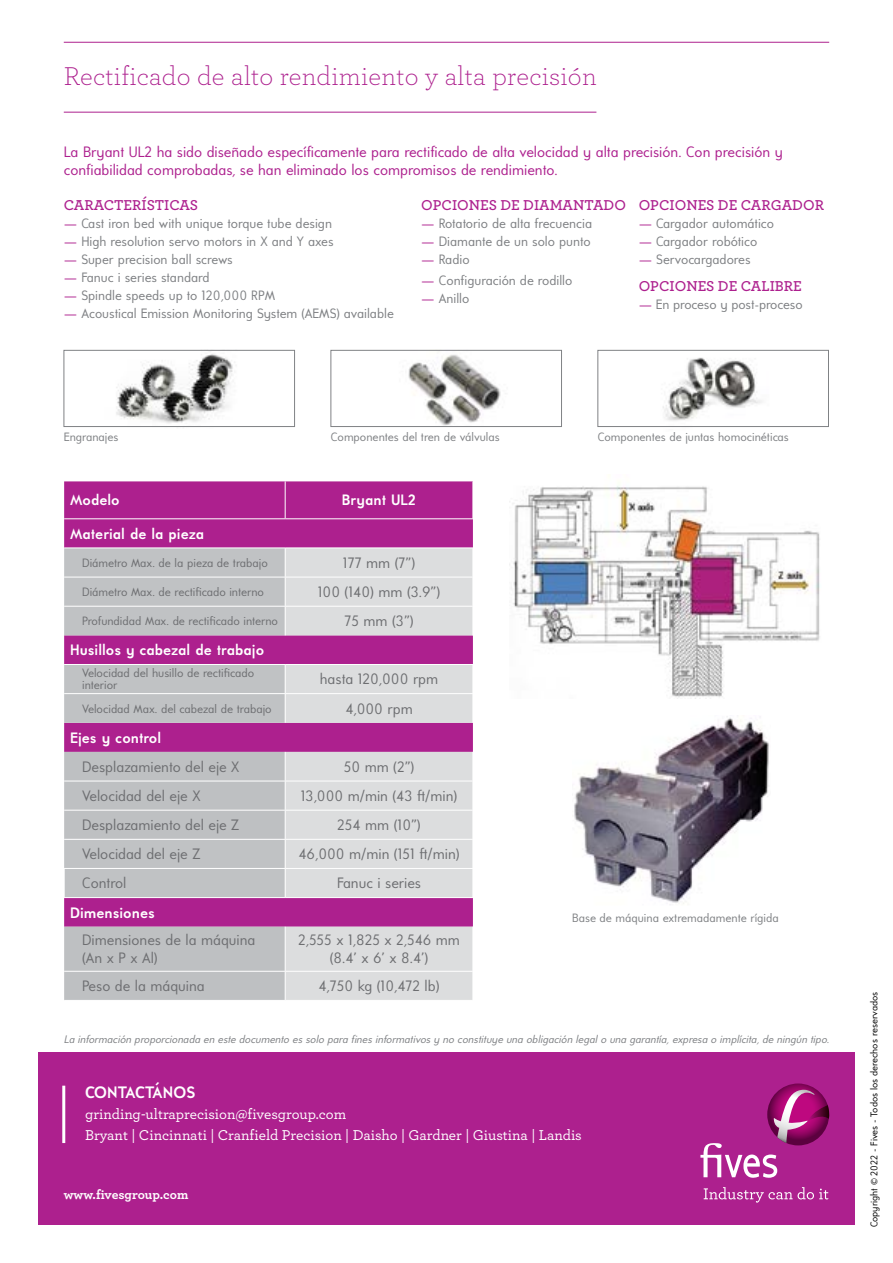
<style>
.page{position:relative;width:893px;height:1263px;background:#fff}
.page>*{position:absolute;margin:0;border:0;box-sizing:border-box;transform-origin:0 0}
.t1{font:300 27px "Archer";letter-spacing:.01em;color:#ad208e}
.t2{font:700 16.5px "Universalis ADF Std";letter-spacing:.01em;color:#fff}
.t3{font:15px/18px "Universalis ADF Std";color:#6d6e71}
.t4{font:15px/18px "Universalis ADF Std";color:#ad208e}
.t5{font:500 15px/21px "Archer";color:#fff}
.t6{font:700 15px "Universalis ADF Std";color:#fff}
.t7{font:600 15px "Archer";color:#ad208e}
.t8{font:13.5px "Universalis ADF Std";color:#7e8083}
.t9{font:700 13.5px "Archer";color:#fff}
.t10{font:12px/12px "Universalis ADF Std";color:#6d6e71}
.t11{font:12px "Universalis ADF Std";color:#7e8083}
.t12{font:italic 10.8px "Universalis ADF Std";color:#7e8083}
.t13{font:9.75px "Universalis ADF Std";color:#000}
.s1{color:#ad208e}
</style>
<div class="page">
<div style="left:38px;top:1052px;width:817px;height:173px;background:#ad208e"></div>
<svg style="left:767px;top:1083px;width:62px;height:62px"></svg>
<svg style="left:700px;top:1090px;width:130px;height:88px"></svg>
<svg style="left:704px;top:1187px;width:124px;height:15px"></svg>
<hr style="left:64px;top:42px;width:765px;height:1px;background:#ad208e">
<hr style="left:64px;top:112px;width:532px;height:1px;background:#ad208e">
<hr style="left:62px;top:1086px;width:3px;height:57px;background:#fff">
<img style="left:408px;top:354px;width:93px;height:71px">
<img style="left:650px;top:349px;width:127px;height:72px">
<img style="left:105px;top:349px;width:140px;height:79px">
<div style="left:64px;top:350px;width:231px;height:77px;border:1px solid #808285"></div>
<div style="left:331px;top:350px;width:231px;height:77px;border:1px solid #808285"></div>
<div style="left:598px;top:350px;width:231px;height:77px;border:1px solid #808285"></div>
<div style="left:64px;top:481px;width:409px;height:66px;background:#ad208e"></div>
<svg style="left:64px;top:548px;width:221px;height:204px;background:#bb94b5"></svg>
<svg style="left:285px;top:548px;width:188px;height:452px;background:#d3b8ce"></svg>
<svg style="left:64px;top:752px;width:221px;height:248px;background:#bdaebc"></svg>
<hr style="left:64px;top:664px;width:221px;height:1px;background:#fff">
<hr style="left:285px;top:664px;width:188px;height:1px;background:#fff">
<hr style="left:64px;top:693px;width:221px;height:1px;background:#fff">
<hr style="left:285px;top:693px;width:188px;height:1px;background:#fff">
<svg style="left:285px;top:665px;width:1px;height:58px"></svg>
<hr style="left:64px;top:781px;width:221px;height:1px;background:#fff">
<hr style="left:285px;top:781px;width:188px;height:1px;background:#fff">
<hr style="left:64px;top:810px;width:221px;height:1px;background:#fff">
<hr style="left:285px;top:810px;width:188px;height:1px;background:#fff">
<hr style="left:285px;top:927px;width:1px;height:44px;background:#fff">
<hr style="left:64px;top:971px;width:221px;height:1px;background:#fff">
<hr style="left:285px;top:971px;width:188px;height:1px;background:#fff">
<svg style="left:285px;top:972px;width:1px;height:28px"></svg>
<hr style="left:285px;top:481px;width:1px;height:37px;background:#fff">
<hr style="left:64px;top:518px;width:221px;height:1px;background:#fff">
<hr style="left:285px;top:518px;width:188px;height:1px;background:#fff">
<hr style="left:64px;top:577px;width:221px;height:1px;background:#fff">
<hr style="left:285px;top:577px;width:188px;height:1px;background:#fff">
<hr style="left:64px;top:606px;width:221px;height:1px;background:#fff">
<hr style="left:285px;top:606px;width:188px;height:1px;background:#fff">
<svg style="left:285px;top:548px;width:1px;height:87px"></svg>
<hr style="left:64px;top:839px;width:221px;height:1px;background:#fff">
<hr style="left:285px;top:839px;width:188px;height:1px;background:#fff">
<hr style="left:64px;top:868px;width:221px;height:1px;background:#fff">
<svg style="left:64px;top:869px;width:1px;height:28px"></svg>
<hr style="left:285px;top:868px;width:188px;height:1px;background:#fff">
<svg style="left:285px;top:752px;width:1px;height:145px"></svg>
<hr style="left:64px;top:897px;width:221px;height:1px;background:#fff">
<hr style="left:285px;top:897px;width:188px;height:1px;background:#fff">
<img style="left:509px;top:486px;width:311px;height:213px">
<img style="left:574px;top:716px;width:195px;height:189px">
<h1 class="t1" style="left:64px;top:59px;width:534px">Rectificado de alto rendimiento y alta precisión</h1>
<p class="t4" style="left:64px;top:143px;width:720px">La Bryant UL2 ha sido diseñado específicamente para rectificado de alta velocidad y alta precisión. Con precisión y confiabilidad comprobadas, se han eliminado los compromisos de rendimiento.</p>
<p class="t7" style="left:64px;top:194px;width:136px">CARACTERÍSTICAS</p>
<p class="t8" style="left:64px;top:215px;width:270px"><span class="s1">—</span> Cast iron bed with unique torque tube design</p>
<p class="t8" style="left:64px;top:233px;width:271px"><span class="s1">—</span> High resolution servo motors in X and Y axes</p>
<p class="t8" style="left:64px;top:251px;width:170px"><span class="s1">—</span> Super precision ball screws</p>
<p class="t8" style="left:64px;top:269px;width:147px"><span class="s1">—</span> Fanuc i series standard</p>
<p class="t8" style="left:64px;top:287px;width:213px"><span class="s1">—</span> Spindle speeds up to 120,000 RPM</p>
<p class="t8" style="left:64px;top:305px;width:332px"><span class="s1">—</span> Acoustical Emission Monitoring System (A EMS) available</p>
<p class="t7" style="left:421px;top:194px;width:206px">OPCIONES DE DIAMANTADO</p>
<p class="t8" style="left:421px;top:215px;width:172px"><span class="s1">—</span> Rotatorio de alta frecuencia</p>
<p class="t8" style="left:421px;top:233px;width:171px"><span class="s1">—</span> Diamante de un solo punto</p>
<p class="t8" style="left:421px;top:251px;width:50px"><span class="s1">—</span> Radio</p>
<p class="t8" style="left:421px;top:272px;width:153px"><span class="s1">—</span> Configuración de rodillo</p>
<p class="t8" style="left:421px;top:290px;width:50px"><span class="s1">—</span> Anillo</p>
<p class="t7" style="left:639px;top:194px;width:187px">OPCIONES DE CARGADOR</p>
<p class="t8" style="left:639px;top:215px;width:137px"><span class="s1">—</span> Cargador automático</p>
<p class="t8" style="left:639px;top:233px;width:120px"><span class="s1">—</span> Cargador robótico</p>
<p class="t8" style="left:639px;top:251px;width:113px"><span class="s1">—</span> Servocargadores</p>
<p class="t7" style="left:639px;top:275px;width:165px">OPCIONES DE CALIBRE</p>
<p class="t8" style="left:639px;top:296px;width:165px"><span class="s1">—</span> En proceso y post-proceso</p>
<p class="t11" style="left:64px;top:430px;width:56px">Engranajes</p>
<p class="t11" style="left:331px;top:430px;width:171px">Componentes del tren de válvulas</p>
<p class="t11" style="left:598px;top:430px;width:193px">Componentes de juntas homocinéticas</p>
<p class="t6" style="left:70px;top:491px;width:51px">Modelo</p>
<p class="t6" style="left:342px;top:491px;width:76px">Bryant UL2</p>
<p class="t6" style="left:70px;top:524px;width:135px">Material de la pieza</p>
<p class="t10" style="left:82px;top:556px;width:187px">Diámetro Max. de la pieza de trabajo</p>
<p class="t3" style="left:343px;top:553px;width:74px">177 mm (7”)</p>
<p class="t10" style="left:82px;top:585px;width:183px">Diámetro Max. de rectificado interno</p>
<p class="t3" style="left:318px;top:582px;width:124px">100 (140) mm (3.9”)</p>
<p class="t10" style="left:82px;top:615px;width:197px">Profundidad Max. de rectificado interno</p>
<p class="t3" style="left:344px;top:612px;width:71px">75 mm (3”)</p>
<p class="t6" style="left:70px;top:640px;width:195px">Husillos y cabezal de trabajo</p>
<p class="t10" style="left:82px;top:667px;width:174px">Velocidad del husillo de rectificado interior</p>
<p class="t3" style="left:320px;top:670px;width:120px">hasta 120,000 rpm</p>
<p class="t10" style="left:82px;top:702px;width:191px">Velocidad Max. del cabezal de trabajo</p>
<p class="t3" style="left:345px;top:699px;width:69px">4,000 rpm</p>
<p class="t6" style="left:70px;top:728px;width:92px">Ejes y control</p>
<p class="t3" style="left:82px;top:757px;width:159px">Desplazamiento del eje X</p>
<p class="t3" style="left:344px;top:757px;width:72px">50 mm (2”)</p>
<p class="t3" style="left:82px;top:786px;width:120px">Velocidad del eje X</p>
<p class="t3" style="left:301px;top:786px;width:158px">13,000 m/min (43 ft/min)</p>
<p class="t3" style="left:82px;top:815px;width:159px">Desplazamiento del eje Z</p>
<p class="t3" style="left:337px;top:815px;width:85px">254 mm (10”)</p>
<p class="t3" style="left:82px;top:845px;width:120px">Velocidad del eje Z</p>
<p class="t3" style="left:298px;top:845px;width:163px">46,000 m/min (151 ft/min)</p>
<p class="t3" style="left:82px;top:874px;width:46px">Control</p>
<p class="t3" style="left:337px;top:874px;width:86px">Fanuc i series</p>
<p class="t6" style="left:70px;top:903px;width:86px">Dimensiones</p>
<p class="t3" style="left:82px;top:930px;width:175px">Dimensiones de la máquina (An x P x Al)</p>
<p class="t3" style="left:298px;top:930px;width:163px;text-align:center">2,555 x 1,825 x 2,546 mm (8.4’ x 6’ x 8.4’)</p>
<p class="t3" style="left:82px;top:976px;width:124px">Peso de la máquina</p>
<p class="t3" style="left:318px;top:976px;width:123px">4,750 kg (10,472 lb)</p>
<p class="t11" style="left:572px;top:911px;width:208px">Base de máquina extremadamente rígida</p>
<p class="t12" style="left:64px;top:1032px;width:767px">La información proporcionada en este documento es solo para fines informativos y no constituye una obligación legal o una garantía, expresa o implícita, de ningún tipo.</p>
<p class="t2" style="left:85px;top:1082px;width:112px">CONTACTÁNOS</p>
<p class="t5" style="left:85px;top:1103px;width:498px">grinding-ultraprecision@fivesgroup.com<br>Bryant | Cincinnati | Cranfield Precision | Daisho | Gardner | Giustina | Landis</p>
<p class="t9" style="left:64px;top:1184px;width:126px">www.fivesgroup.com</p>
<p class="t13" style="left:868px;top:1227px;width:237px;rotate:-90deg">Copyright © 2022 - Fives - Todos los derechos reservados</p>
</div>
